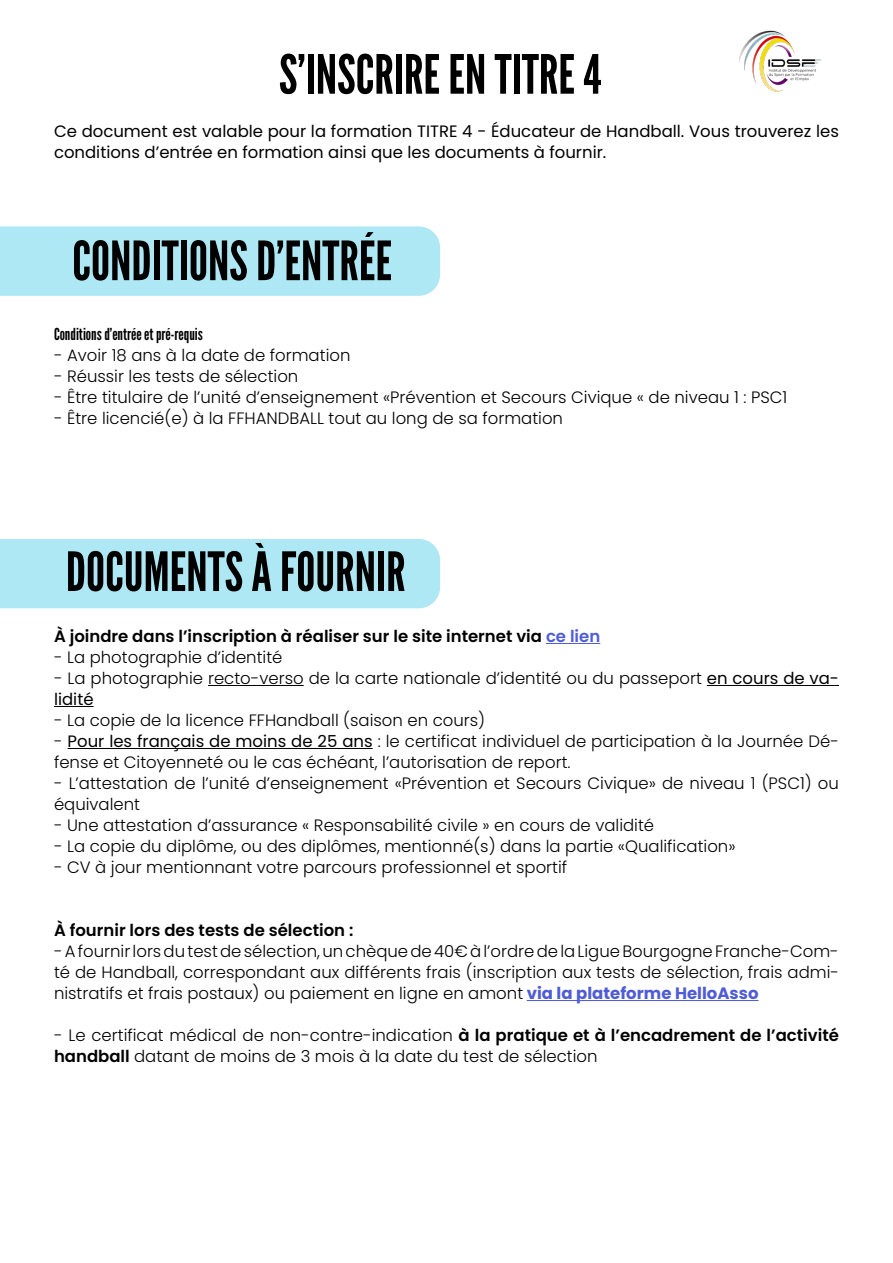
<style>
.page{position:relative;width:893px;height:1263px;background:#fff}
.page>*{position:absolute;margin:0;border:0;box-sizing:border-box;transform-origin:0 0}
.t1{font:54px "League Gothic";color:#000}
.t2{font:300 16.5px/21px "Poppins";color:#000}
.t3{font:16.5px/21px "Poppins";color:#000}
.t4{font:600 16.5px "Poppins";color:#000}
.t5{font:16.5px "League Gothic";color:#000}
.s1{color:#4f5cd6}
.s2{font-weight:400}
.s3{font-weight:700;color:#4f5cd6}
.s4{font-weight:600}
</style>
<div class="page">
<img style="left:739px;top:30px;width:83px;height:62px">
<div style="left:0;top:226px;width:440px;height:70px;background:#ade8f4"></div>
<hr style="left:546px;top:643px;width:54px;height:1px;background:#4f5cd6">
<hr style="left:208px;top:685px;width:96px;height:1px;background:#000">
<hr style="left:707px;top:685px;width:132px;height:1px;background:#000">
<hr style="left:54px;top:706px;width:40px;height:1px;background:#000">
<hr style="left:68px;top:748px;width:305px;height:1px;background:#000">
<hr style="left:527px;top:1000px;width:231px;height:1px;background:#4f5cd6">
<div style="left:0;top:539px;width:440px;height:69px;background:#ade8f4"></div>
<h1 class="t1" style="left:279px;top:42px;width:324px">S’INSCRIRE EN TITRE 4</h1>
<p class="t3" style="left:54px;top:121px;width:786px">Ce document est valable pour la formation TITRE 4 - Éducateur de Handball. Vous trouverez les conditions d’entrée en formation ainsi que les documents à fournir.</p>
<h1 class="t1" style="left:72px;top:229px;width:321px">CONDITIONS D’ENTRÉE</h1>
<p class="t5" style="left:54px;top:324px;width:150px">Conditions d’entrée et pré-requis</p>
<p class="t2" style="left:54px;top:345px;width:298px">- Avoir 18 ans à la date de formation</p>
<p class="t2" style="left:54px;top:366px;width:246px">- Réussir les tests de sélection</p>
<p class="t2" style="left:54px;top:387px;width:735px">- Être titulaire de l’unité d’enseignement «Prévention et Secours Civique « de niveau 1 : PSC1</p>
<p class="t2" style="left:54px;top:408px;width:511px">- Être licencié(e) à la FFHANDBALL tout au long de sa formation</p>
<h1 class="t1" style="left:66px;top:540px;width:341px">DOCUMENTS À FOURNIR</h1>
<p class="t4" style="left:54px;top:626px;width:548px">À joindre dans l’inscription à réaliser sur le site internet via <span class="s1">ce lien</span></p>
<p class="t2" style="left:54px;top:647px;width:230px">- La photographie d’identité</p>
<p class="t2" style="left:54px;top:668px;width:786px">- La photographie recto-verso de la carte nationale d’identité ou du passeport <span class="s2">en cours de va&shy;lidité</span></p>
<p class="t2" style="left:54px;top:710px;width:433px">- La copie de la licence FFHandball (saison en cours)</p>
<p class="t2" style="left:54px;top:731px;width:786px">- <span class="s2">Pour les français de moins de 25 ans</span> : le certificat individuel de participation à la Journée Dé&shy;fense et Citoyenneté ou le cas échéant, l’autorisation de report.</p>
<p class="t2" style="left:54px;top:773px;width:786px">- L’attestation de l’unité d’enseignement «Prévention et Secours Civique» de niveau 1 (PSC1) ou équivalent</p>
<p class="t2" style="left:54px;top:815px;width:602px">- Une attestation d’assurance « Responsabilité civile » en cours de validité</p>
<p class="t2" style="left:54px;top:836px;width:683px">- La copie du diplôme, ou des diplômes, mentionné(s) dans la partie «Qualification»</p>
<p class="t2" style="left:54px;top:857px;width:515px">- CV à jour mentionnant votre parcours professionnel et sportif</p>
<p class="t4" style="left:54px;top:920px;width:301px">À fournir lors des tests de sélection :</p>
<p class="t2" style="left:54px;top:941px;width:786px;text-align:justify">- A fournir lors du test de sélection, un chèque de 40€ à l’ordre de la Ligue Bourgogne Franche-Com&shy;té de Handball, correspondant aux différents frais (inscription aux tests de sélection, frais admi&shy;nistratifs et frais postaux) ou paiement en ligne en amont <span class="s3">via la plateforme HelloAsso</span></p>
<p class="t2" style="left:54px;top:1025px;width:786px">- Le certificat médical de non-contre-indication <span class="s4">à la pratique et à l’encadrement de l’activité handball</span> datant de moins de 3 mois à la date du test de sélection</p>
</div>
